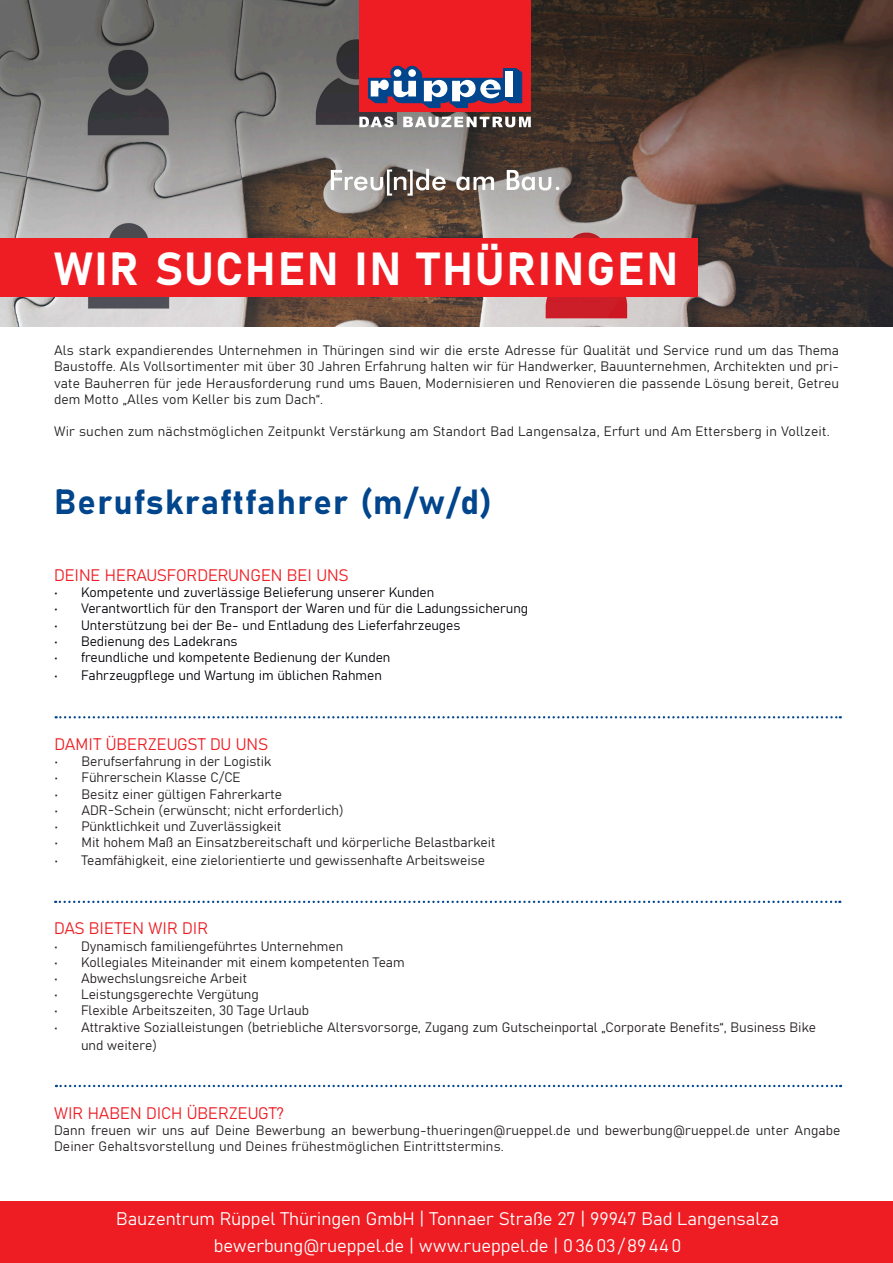
<style>
.page{position:relative;width:893px;height:1263px;background:#fff}
.page>*{position:absolute;margin:0;border:0;box-sizing:border-box;transform-origin:0 0}
.t1{font:45.75px "Bahnschrift";letter-spacing:.04em;color:#fff}
.t2{font:34.5px "Bahnschrift";letter-spacing:.04em;color:#01458c}
.t3{font:18px/27px "Bahnschrift";color:#fff;text-align:center}
.t4{font:16.5px "Bahnschrift";color:#ee1d23}
.t5{font:13.5px/16.2px "Bahnschrift";color:#231f20}
.t6{font:13.5px "Bahnschrift";color:#000007}
</style>
<div class="page">
<div style="left:0;top:1201px;width:893px;height:62px;background:#ee1d23"></div>
<img style="left:0;top:0;width:893px;height:326px">
<div style="left:359px;top:0;width:172px;height:112px;background:#ee1d23"></div>
<svg style="left:368px;top:66px;width:154px;height:42px"></svg>
<svg style="left:359px;top:116px;width:172px;height:11px"></svg>
<svg style="left:331px;top:169px;width:115px;height:27px"></svg>
<svg style="left:456px;top:177px;width:38px;height:13px"></svg>
<svg style="left:507px;top:170px;width:52px;height:20px"></svg>
<div style="left:0;top:238px;width:697px;height:58px;background:#ee1d23"></div>
<svg style="left:56px;top:716px;width:785px;height:2px"></svg>
<svg style="left:55px;top:901px;width:785px;height:2px"></svg>
<svg style="left:56px;top:1085px;width:785px;height:2px"></svg>
<p class="t1" style="left:54px;top:234px;width:626px">WIR SUCHEN IN THÜRINGEN</p>
<p class="t5" style="left:54px;top:341px;width:786px;text-align:justify">Als stark expandierendes Unternehmen in Thüringen sind wir die erste Adresse für Qualität und Service rund um das Thema Baustoffe. Als Vollsortimenter mit über 30 Jahren Erfahrung halten wir für Handwerker, Bauunternehmen, Architekten und pri&shy;vate Bauherren für jede Herausforderung rund ums Bauen, Modernisieren und Renovieren die passende Lösung bereit, Getreu dem Motto „Alles vom Keller bis zum Dach“.</p>
<p class="t5" style="left:54px;top:422px;width:777px">Wir suchen zum nächstmöglichen Zeitpunkt Verstärkung am Standort Bad Langensalza, Erfurt und Am Ettersberg in Vollzeit.</p>
<p class="t2" style="left:54px;top:475px;width:440px">Berufskraftfahrer (m/w/d)</p>
<p class="t4" style="left:54px;top:563px;width:296px">DEINE HERAUSFORDERUNGEN BEI UNS</p>
<p class="t6" style="left:54px;top:582px;width:382px">• Kompetente und zuverlässige Belieferung unserer Kunden</p>
<p class="t6" style="left:54px;top:598px;width:476px">• Verantwortlich für den Transport der Waren und für die Ladungssicherung</p>
<p class="t6" style="left:54px;top:614px;width:408px">• Unterstützung bei der Be- und Entladung des Lieferfahrzeuges</p>
<p class="t6" style="left:54px;top:631px;width:185px">• Bedienung des Ladekrans</p>
<p class="t6" style="left:54px;top:647px;width:338px">• freundliche und kompetente Bedienung der Kunden</p>
<p class="t6" style="left:54px;top:665px;width:329px">• Fahrzeugpflege und Wartung im üblichen Rahmen</p>
<p class="t4" style="left:54px;top:732px;width:215px">DAMIT ÜBERZEUGST DU UNS</p>
<p class="t5" style="left:54px;top:752px;width:218px">• Berufserfahrung in der Logistik</p>
<p class="t5" style="left:54px;top:769px;width:188px">• Führerschein Klasse C/CE</p>
<p class="t5" style="left:54px;top:785px;width:229px">• Besitz einer gültigen Fahrerkarte</p>
<p class="t5" style="left:54px;top:801px;width:291px">• ADR-Schein (erwünscht; nicht erforderlich)</p>
<p class="t5" style="left:54px;top:817px;width:229px">• Pünktlichkeit und Zuverlässigkeit</p>
<p class="t5" style="left:54px;top:833px;width:443px">• Mit hohem Maß an Einsatzbereitschaft und körperliche Belastbarkeit</p>
<p class="t5" style="left:54px;top:851px;width:432px">• Teamfähigkeit, eine zielorientierte und gewissenhafte Arbeitsweise</p>
<p class="t4" style="left:54px;top:916px;width:156px">DAS BIETEN WIR DIR</p>
<p class="t5" style="left:54px;top:937px;width:291px">• Dynamisch familiengeführtes Unternehmen</p>
<p class="t5" style="left:54px;top:953px;width:352px">• Kollegiales Miteinander mit einem kompetenten Team</p>
<p class="t5" style="left:54px;top:969px;width:195px">• Abwechslungsreiche Arbeit</p>
<p class="t5" style="left:54px;top:985px;width:206px">• Leistungsgerechte Vergütung</p>
<p class="t5" style="left:54px;top:1002px;width:257px">• Flexible Arbeitszeiten, 30 Tage Urlaub</p>
<p class="t5" style="left:81px;top:1017px;width:736px;line-height:18px;text-indent:-27px">• Attraktive Sozialleistungen (betriebliche Altersvorsorge, Zugang zum Gutscheinportal „Corporate Benefits“, Business Bike und weitere)</p>
<p class="t4" style="left:54px;top:1100px;width:231px">WIR HABEN DICH ÜBERZEUGT?</p>
<p class="t5" style="left:54px;top:1121px;width:788px">Dann freuen wir uns auf Deine Bewerbung an bewerbung-thueringen@rueppel.de und bewerbung@rueppel.de unter Angabe<br>Deiner Gehaltsvorstellung und Deines frühestmöglichen Eintrittstermins.</p>
<h3 class="t3" style="left:116px;top:1203px;width:664px">Bauzentrum Rüppel Thüringen GmbH | Tonnaer Straße 27 | 99947 Bad Langensalza bewerbung@rueppel.de | www.rueppel.de | 03603/89440</h3>
</div>
